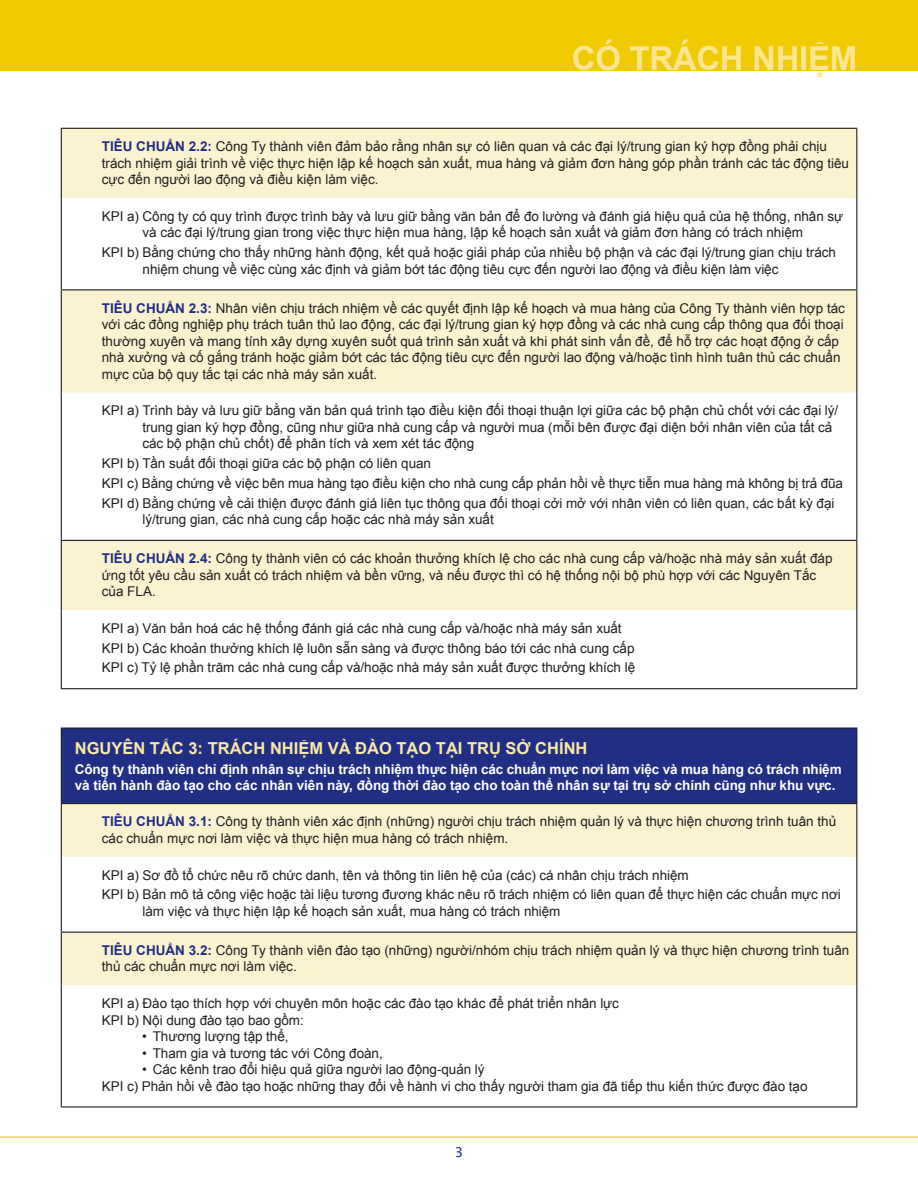
<style>
.page{position:relative;width:918px;height:1188px;background:#fff}
.page>*{position:absolute;margin:0;border:0;box-sizing:border-box;transform-origin:0 0}
.t1{font:700 33px "Arial";letter-spacing:-.01em;color:#ffe68f}
.t2{font:700 16.5px "Arial";color:#f9e8a6}
.t3{font:13.5px/16.5px "Arial";letter-spacing:-.005em;color:#231f20}
.t4{font:700 13.5px/16.5px "Arial";letter-spacing:-.01em;color:#fff}
.t5{font:13.5px "Lucida Sans";color:#202e84}
.s1{font-weight:700;color:#202e84}
</style>
<div class="page">
<div style="left:0;top:0;width:918px;height:71px;background:#f0cb02"></div>
<hr style="left:0;top:1137px;width:918px;height:1px;background:#f0cb02">
<div style="left:62px;top:129px;width:794px;height:69px;background:#fbf3d0"></div>
<svg style="left:62px;top:290px;width:794px;height:320px;fill:#fbf3d0"></svg>
<hr style="left:61px;top:688px;width:796px;height:1px;background:#231f20">
<hr style="left:61px;top:198px;width:1px;height:91px;background:#231f20">
<hr style="left:856px;top:198px;width:1px;height:91px;background:#231f20">
<hr style="left:61px;top:393px;width:1px;height:147px;background:#231f20">
<hr style="left:856px;top:393px;width:1px;height:147px;background:#231f20">
<hr style="left:61px;top:610px;width:1px;height:78px;background:#231f20">
<hr style="left:856px;top:610px;width:1px;height:78px;background:#231f20">
<hr style="left:61px;top:128px;width:796px;height:1px;background:#231f20">
<hr style="left:61px;top:129px;width:1px;height:69px;background:#231f20">
<hr style="left:856px;top:129px;width:1px;height:69px;background:#231f20">
<hr style="left:61px;top:289px;width:796px;height:1px;background:#231f20">
<hr style="left:61px;top:290px;width:1px;height:103px;background:#231f20">
<hr style="left:856px;top:290px;width:1px;height:103px;background:#231f20">
<hr style="left:61px;top:540px;width:796px;height:1px;background:#231f20">
<hr style="left:61px;top:541px;width:1px;height:69px;background:#231f20">
<hr style="left:856px;top:541px;width:1px;height:69px;background:#231f20">
<div style="left:61px;top:728px;width:796px;height:76px;background:#202e84"></div>
<div style="left:62px;top:804px;width:794px;height:53px;background:#fbf3d0"></div>
<div style="left:62px;top:931px;width:794px;height:55px;background:#fbf3d0"></div>
<hr style="left:61px;top:728px;width:796px;height:1px;background:#231f20">
<hr style="left:61px;top:729px;width:1px;height:74px;background:#231f20">
<hr style="left:61px;top:857px;width:1px;height:75px;background:#231f20">
<hr style="left:856px;top:857px;width:1px;height:75px;background:#231f20">
<hr style="left:61px;top:985px;width:1px;height:121px;background:#231f20">
<hr style="left:856px;top:985px;width:1px;height:121px;background:#231f20">
<hr style="left:61px;top:803px;width:796px;height:1px;background:#231f20">
<hr style="left:61px;top:804px;width:1px;height:53px;background:#231f20">
<hr style="left:856px;top:804px;width:1px;height:53px;background:#231f20">
<hr style="left:61px;top:932px;width:796px;height:1px;background:#231f20">
<hr style="left:61px;top:933px;width:1px;height:52px;background:#231f20">
<hr style="left:856px;top:933px;width:1px;height:52px;background:#231f20">
<hr style="left:61px;top:1106px;width:796px;height:2px;background:#231f20">
<hr style="left:856px;top:729px;width:1px;height:74px;background:#231f20">
<h1 class="t1" style="left:572px;top:37px;width:287px">Có trách nhiệm</h1>
<p class="t3" style="left:102px;top:138px;width:749px"><span class="s1">Tiêu Chuẩn 2.2:</span> Công Ty thành viên đảm bảo rằng nhân sự có liên quan và các đại lý/trung gian ký hợp đồng phải chịu trách nhiệm giải trình về việc thực hiện lập kế hoạch sản xuất, mua hàng và giảm đơn hàng góp phần tránh các tác động tiêu cực đến người lao động và điều kiện làm việc.</p>
<p class="t3" style="left:102px;top:208px;width:743px;text-align:center">KPI a) Công ty có quy trình được trình bày và lưu giữ bằng văn bản để đo lường và đánh giá hiệu quả của hệ thống, nhân sự và các đại lý/trung gian trong việc thực hiện mua hàng, lập kế hoạch sản xuất và giảm đơn hàng có trách nhiệm</p>
<p class="t3" style="left:143px;top:244px;width:695px;text-indent:-41px">KPI b) Bằng chứng cho thấy những hành động, kết quả hoặc giải pháp của nhiều bộ phận và các đại lý/trung gian chịu trách nhiệm chung về việc cùng xác định và giảm bớt tác động tiêu cực đến người lao động và điều kiện làm việc</p>
<p class="t3" style="left:102px;top:300px;width:745px"><span class="s1">Tiêu Chuẩn 2.3:</span> Nhân viên chịu trách nhiệm về các quyết định lập kế hoạch và mua hàng của Công Ty thành viên hợp tác với các đồng nghiệp phụ trách tuân thủ lao động, các đại lý/trung gian ký hợp đồng và các nhà cung cấp thông qua đối thoại thường xuyên và mang tính xây dựng xuyên suốt quá trình sản xuất và khi phát sinh vấn đề, để hỗ trợ các hoạt động ở cấp nhà xưởng và cố gắng tránh hoặc giảm bớt các tác động tiêu cực đến người lao động và/hoặc tình hình tuân thủ các chuẩn mực của bộ quy tắc tại các nhà máy sản xuất.</p>
<p class="t3" style="left:142px;top:403px;width:697px;text-indent:-41px">KPI a) Trình bày và lưu giữ bằng văn bản quá trình tạo điều kiện đối thoại thuận lợi giữa các bộ phận chủ chốt với các đại lý/ trung gian ký hợp đồng, cũng như giữa nhà cung cấp và người mua (mỗi bên được đại diện bởi nhân viên của tất cả các bộ phận chủ chốt) để phân tích và xem xét tác động</p>
<p class="t3" style="left:102px;top:454px;width:743px;line-height:19.8px">KPI b) Tần suất đối thoại giữa các bộ phận có liên quan<br>KPI c) Bằng chứng về việc bên mua hàng tạo điều kiện cho nhà cung cấp phản hồi về thực tiễn mua hàng mà không bị trả đũa<br>KPI d) Bằng chứng về cải thiện được đánh giá liên tục thông qua đối thoại cởi mở với nhân viên có liên quan, các bất kỳ đại</p>
<p class="t3" style="left:143px;top:511px;width:353px">lý/trung gian, các nhà cung cấp hoặc các nhà máy sản xuất</p>
<p class="t3" style="left:102px;top:550px;width:732px"><span class="s1">Tiêu Chuẩn 2.4:</span> Công ty thành viên có các khoản thưởng khích lệ cho các nhà cung cấp và/hoặc nhà máy sản xuất đáp ứng tốt yêu cầu sản xuất có trách nhiệm và bền vững, và nếu được thì có hệ thống nội bộ phù hợp với các Nguyên Tắc của FLA.</p>
<p class="t3" style="left:102px;top:618px;width:535px;line-height:19.8px">KPI a) Văn bản hoá các hệ thống đánh giá các nhà cung cấp và/hoặc nhà máy sản xuất<br>KPI b) Các khoản thưởng khích lệ luôn sẵn sàng và được thông báo tới các nhà cung cấp<br>KPI c) Tỷ lệ phần trăm các nhà cung cấp và/hoặc nhà máy sản xuất được thưởng khích lệ</p>
<p class="t2" style="left:75px;top:737px;width:514px">Nguyên Tắc 3: Trác h nhiệm và Đào tạo tại Trụ sở c hính</p>
<p class="t4" style="left:75px;top:761px;width:768px">Công ty thành viên chỉ định nhân sự chịu trách nhiệm thực hiện các chuẩn mực nơi làm việc và mua hàng có trách nhiệm và tiến hành đào tạo cho các nhân viên này, đồng thời đào tạo cho toàn thể nhân sự tại trụ sở chính cũng như khu vực.</p>
<p class="t3" style="left:102px;top:814px;width:736px"><span class="s1">Tiêu Chuẩn 3.1:</span> Công ty thành viên xác định (những) người chịu trách nhiệm quản lý và thực hiện chương trình tuân thủ các chuẩn mực nơi làm việc và thực hiện mua hàng có trách nhiệm.</p>
<p class="t3" style="left:102px;top:865px;width:741px;line-height:19.8px">KPI a) Sơ đồ tổ chức nêu rõ chức danh, tên và thông tin liên hệ của (các) cá nhân chịu trách nhiệm<br>KPI b) Bản mô tả công việc hoặc tài liệu tương đương khác nêu rõ trách nhiệm có liên quan để thực hiện các chuẩn mực nơi</p>
<p class="t3" style="left:143px;top:903px;width:419px">làm việc và thực hiện lập kế hoạch sản xuất, mua hàng có trách nhiệm</p>
<p class="t3" style="left:102px;top:942px;width:749px"><span class="s1">Tiêu Chuẩn 3.2:</span> Công Ty thành viên đào tạo (những) người/nhóm chịu trách nhiệm quản lý và thực hiện chương trình tuân thủ các chuẩn mực nơi làm việc.</p>
<p class="t3" style="left:102px;top:995px;width:519px">KPI a) Đào tạo thích hợp với chuyên môn hoặc các đào tạo khác để phát triển nhân lực<br>KPI b) Nội dung đào tạo bao gồm:</p>
<p class="t3" style="left:142px;top:1028px;width:148px">• Thương lượng tập thể,</p>
<p class="t3" style="left:142px;top:1045px;width:242px">• Tham gia và tương tác với Công đoàn,</p>
<p class="t3" style="left:102px;top:1061px;width:707px;text-indent:40px">• Các kênh trao đổi hiệu quả giữa người lao động-quản lý<br>KPI c) Phản hồi về đào tạo hoặc những thay đổi về hành vi cho thấy người tham gia đã tiếp thu kiến thức được đào tạo</p>
<p class="t5" style="left:455px;top:1145px;width:10px">3</p>
</div>
